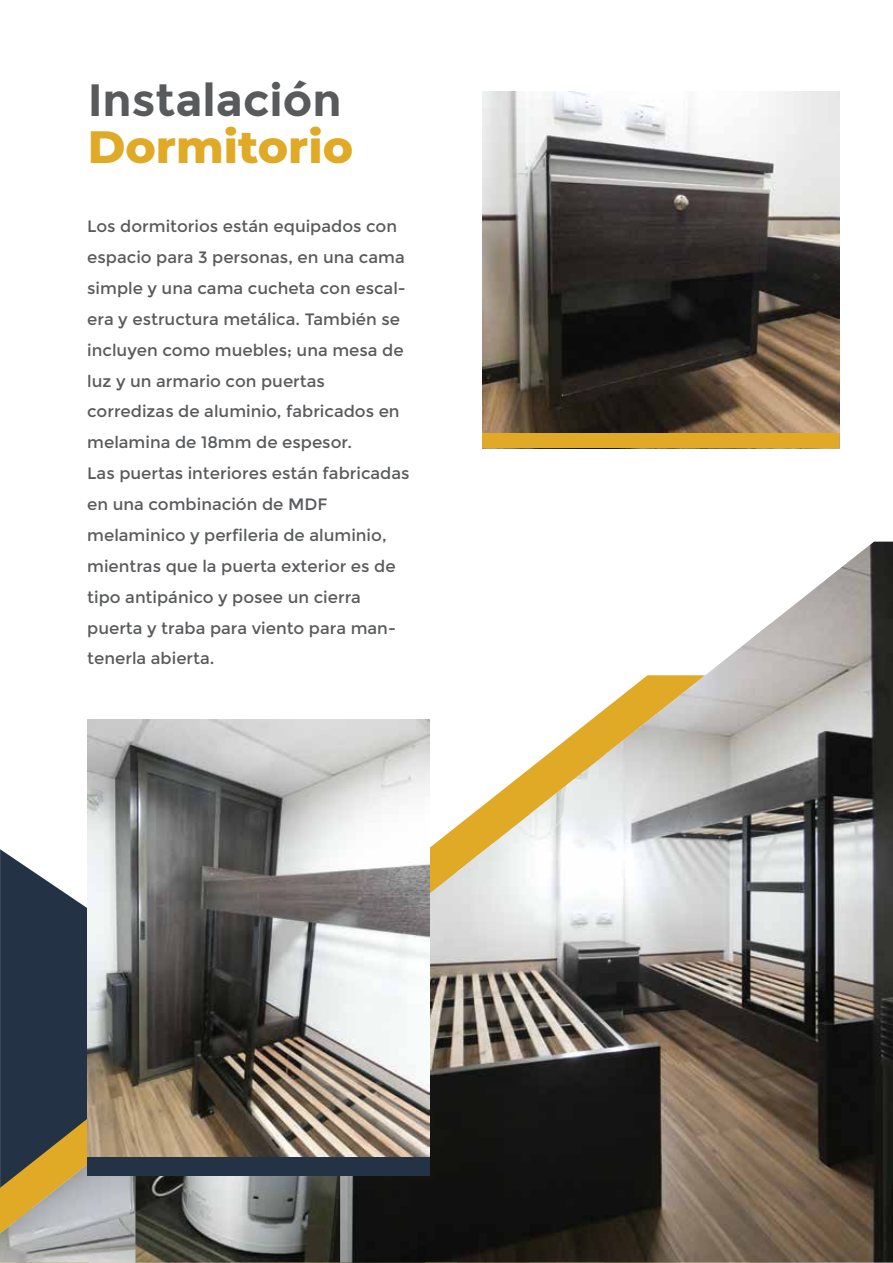
<style>
.page{position:relative;width:893px;height:1263px;background:#fff}
.page>*{position:absolute;margin:0;border:0;box-sizing:border-box;transform-origin:0 0}
.t1{font:700 45.3px "Montserrat";color:#595a5c}
.t2{font:800 45.3px "Montserrat";color:#e0a926}
.t3{font:16.5px/30.9px "Montserrat";color:#595a5c}
</style>
<div class="page">
<svg style="left:0;top:849px;width:87px;height:264px;background:#3b495a"></svg>
<img style="left:0;top:1113px;width:135px;height:149px">
<img style="left:135px;top:1176px;width:205px;height:86px">
<img style="left:340px;top:542px;width:553px;height:720px">
<img style="left:482px;top:91px;width:357px;height:342px">
<div style="left:482px;top:433px;width:357px;height:15px;background:#e0a926"></div>
<img style="left:87px;top:719px;width:343px;height:438px">
<div style="left:87px;top:1157px;width:343px;height:19px;background:#233245"></div>
<h1 class="t1" style="left:88px;top:73px;width:255px">Instalación</h1>
<h1 class="t2" style="left:88px;top:114px;width:267px">Dormitorio</h1>
<p class="t3" style="left:87px;top:211px;width:324px">Los dormitorios están equipados con espacio para 3 personas, en una cama simple y una cama cucheta con escal&shy;era y estructura metálica. También se incluyen como muebles; una mesa de luz y un armario con puertas corredizas de aluminio, fabricados en melamina de 18mm de espesor.<br>Las puertas interiores están fabricadas en una combinación de MDF melaminico y perfileria de aluminio, mientras que la puerta exterior es de tipo antipánico y posee un cierra puerta y traba para viento para man&shy;tenerla abierta.</p>
</div>
